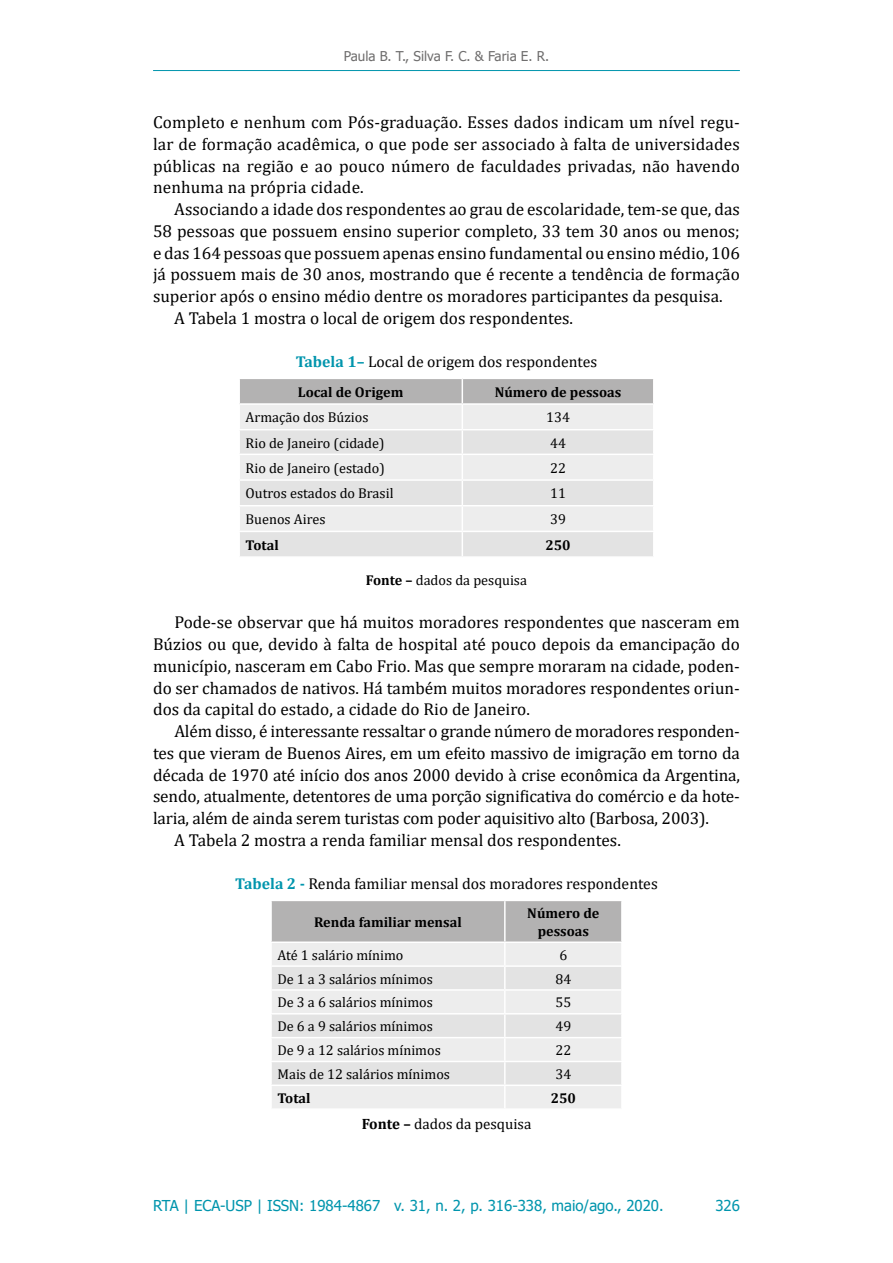
<style>
.page{position:relative;width:893px;height:1263px;background:#fff}
.page>*{position:absolute;margin:0;border:0;box-sizing:border-box;transform-origin:0 0}
.t1{font:17.25px/21.8px "Cambria";color:#000;text-align:justify}
.t2{font:15.75px "Cambria";color:#000}
.t3{font:15px "Tahoma";color:#0095ad}
.t4{font:15px "Cambria";color:#000}
.t5{font:14.25px "Cambria";color:#000}
.t6{font:700 14.25px/18px "Cambria";color:#000;text-align:center}
.t7{font:13.5px "Tahoma";color:#706f6f}
.s1{font-weight:700;color:#0095ad}
.s2{font-weight:700}
</style>
<div class="page">
<hr style="left:153px;top:70px;width:587px;height:1px;background:#0095ad">
<svg style="left:240px;top:379px;width:413px;height:177px;background:#e0e0e0"></svg>
<hr style="left:238px;top:403px;width:224px;height:2px;background:#fff">
<hr style="left:462px;top:403px;width:193px;height:2px;background:#fff">
<hr style="left:238px;top:429px;width:224px;height:1px;background:#fff">
<hr style="left:462px;top:429px;width:193px;height:1px;background:#fff">
<hr style="left:238px;top:454px;width:224px;height:1px;background:#fff">
<hr style="left:462px;top:454px;width:193px;height:1px;background:#fff">
<hr style="left:238px;top:479px;width:224px;height:2px;background:#fff">
<hr style="left:462px;top:479px;width:193px;height:2px;background:#fff">
<hr style="left:238px;top:505px;width:224px;height:1px;background:#fff">
<hr style="left:462px;top:505px;width:193px;height:1px;background:#fff">
<hr style="left:238px;top:531px;width:224px;height:1px;background:#fff">
<hr style="left:462px;top:531px;width:193px;height:1px;background:#fff">
<div style="left:272px;top:901px;width:349px;height:40px;background:#b3b2b2"></div>
<div style="left:272px;top:943px;width:349px;height:165px;background:#ededed"></div>
<svg style="left:272px;top:967px;width:349px;height:117px;background:#e7e7e7"></svg>
<hr style="left:504px;top:901px;width:2px;height:40px;background:#fff">
<hr style="left:504px;top:943px;width:2px;height:22px;background:#fff">
<hr style="left:504px;top:967px;width:2px;height:22px;background:#fff">
<hr style="left:504px;top:991px;width:2px;height:22px;background:#fff">
<hr style="left:504px;top:1014px;width:2px;height:23px;background:#fff">
<hr style="left:504px;top:1038px;width:2px;height:23px;background:#fff">
<hr style="left:504px;top:1062px;width:2px;height:22px;background:#fff">
<hr style="left:504px;top:1086px;width:2px;height:22px;background:#fff">
<hr style="left:270px;top:965px;width:235px;height:2px;background:#fff">
<hr style="left:505px;top:965px;width:118px;height:2px;background:#fff">
<hr style="left:270px;top:989px;width:235px;height:2px;background:#fff">
<hr style="left:505px;top:989px;width:118px;height:2px;background:#fff">
<hr style="left:270px;top:1013px;width:235px;height:1px;background:#fff">
<hr style="left:505px;top:1013px;width:118px;height:1px;background:#fff">
<hr style="left:270px;top:1037px;width:235px;height:1px;background:#fff">
<hr style="left:505px;top:1037px;width:118px;height:1px;background:#fff">
<hr style="left:270px;top:1061px;width:235px;height:1px;background:#fff">
<hr style="left:505px;top:1061px;width:118px;height:1px;background:#fff">
<hr style="left:270px;top:1084px;width:235px;height:2px;background:#fff">
<hr style="left:505px;top:1084px;width:118px;height:2px;background:#fff">
<p class="t7" style="left:344px;top:47px;width:207px">Paula B. T., Silva F. C. &amp; Faria E. R.</p>
<p class="t1" style="left:153px;top:111px;width:588px">Completo e nenhum com Pós-graduação. Esses dados indicam um nível regu&shy;lar de formação acadêmica, o que pode ser associado à falta de universidades públicas na região e ao pouco número de faculdades privadas, não havendo nenhuma na própria cidade.</p>
<p class="t1" style="left:174px;top:198px;width:567px">Associando a idade dos respondentes ao grau de escolaridade, tem-se que, das</p>
<p class="t1" style="left:153px;top:220px;width:588px">58 pessoas que possuem ensino superior completo, 33 tem 30 anos ou menos;</p>
<p class="t1" style="left:153px;top:242px;width:588px">e das 164 pessoas que possuem apenas ensino fundamental ou ensino médio, 106</p>
<p class="t1" style="left:153px;top:263px;width:588px">já possuem mais de 30 anos, mostrando que é recente a tendência de formação</p>
<p class="t1" style="left:153px;top:285px;width:571px">superior após o ensino médio dentre os moradores participantes da pesquisa.</p>
<p class="t1" style="left:174px;top:307px;width:400px">A Tabela 1 mostra o local de origem dos respondentes.</p>
<p class="t2" style="left:296px;top:353px;width:303px"><span class="s1">Tabela 1–</span> Local de origem dos respondentes</p>
<p class="t6" style="left:298px;top:382px;width:107px">Local de Origem</p>
<p class="t6" style="left:495px;top:382px;width:128px">Número de pessoas</p>
<p class="t5" style="left:246px;top:409px;width:124px">Armação dos Búzios</p>
<p class="t5" style="left:546px;top:409px;width:25px">134</p>
<p class="t5" style="left:246px;top:434px;width:140px">Rio de Janeiro (cidade)</p>
<p class="t5" style="left:550px;top:434px;width:17px">44</p>
<p class="t5" style="left:246px;top:459px;width:141px">Rio de Janeiro (estado)</p>
<p class="t5" style="left:550px;top:459px;width:17px">22</p>
<p class="t5" style="left:246px;top:485px;width:149px">Outros estados do Brasil</p>
<p class="t5" style="left:550px;top:485px;width:17px">11</p>
<p class="t5" style="left:246px;top:511px;width:81px">Buenos Aires</p>
<p class="t5" style="left:550px;top:511px;width:17px">39</p>
<p class="t6" style="left:246px;top:535px;width:35px">Total</p>
<p class="t6" style="left:545px;top:535px;width:27px">250</p>
<p class="t5" style="left:366px;top:572px;width:163px"><span class="s2">Fonte –</span> dados da pesquisa</p>
<p class="t1" style="left:153px;top:611px;width:588px;text-indent:21px">Pode-se observar que há muitos moradores respondentes que nasceram em Búzios ou que, devido à falta de hospital até pouco depois da emancipação do município, nasceram em Cabo Frio. Mas que sempre moraram na cidade, poden&shy;do ser chamados de nativos. Há também muitos moradores respondentes oriun&shy;dos da capital do estado, a cidade do Rio de Janeiro.</p>
<p class="t1" style="left:174px;top:720px;width:567px">Além disso, é interessante ressaltar o grande número de moradores responden-</p>
<p class="t1" style="left:153px;top:742px;width:588px">tes que vieram de Buenos Aires, em um efeito massivo de imigração em torno da</p>
<p class="t1" style="left:153px;top:764px;width:588px">década de 1970 até início dos anos 2000 devido à crise econômica da Argentina,</p>
<p class="t1" style="left:153px;top:785px;width:588px">sendo, atualmente, detentores de uma porção significativa do comércio e da hote-</p>
<p class="t1" style="left:153px;top:807px;width:558px">laria, além de ainda serem turistas com poder aquisitivo alto (Barbosa, 2003).</p>
<p class="t1" style="left:174px;top:829px;width:448px">A Tabela 2 mostra a renda familiar mensal dos respondentes.</p>
<p class="t2" style="left:235px;top:875px;width:424px"><span class="s1">Tabela 2 -</span> Renda familiar mensal dos moradores respondentes</p>
<p class="t6" style="left:314px;top:912px;width:149px">Renda familiar mensal</p>
<p class="t6" style="left:527px;top:903px;width:74px">Número de pessoas</p>
<p class="t5" style="left:277px;top:946px;width:128px">Até 1 salário mínimo</p>
<p class="t5" style="left:559px;top:946px;width:9px">6</p>
<p class="t5" style="left:277px;top:970px;width:157px">De 1 a 3 salários mínimos</p>
<p class="t5" style="left:555px;top:970px;width:17px">84</p>
<p class="t5" style="left:277px;top:994px;width:157px">De 3 a 6 salários mínimos</p>
<p class="t5" style="left:555px;top:994px;width:17px">55</p>
<p class="t5" style="left:277px;top:1018px;width:157px">De 6 a 9 salários mínimos</p>
<p class="t5" style="left:555px;top:1018px;width:17px">49</p>
<p class="t5" style="left:277px;top:1042px;width:165px">De 9 a 12 salários mínimos</p>
<p class="t5" style="left:555px;top:1042px;width:17px">22</p>
<p class="t5" style="left:277px;top:1066px;width:174px">Mais de 12 salários mínimos</p>
<p class="t5" style="left:555px;top:1066px;width:17px">34</p>
<p class="t6" style="left:277px;top:1088px;width:35px">Total</p>
<p class="t6" style="left:551px;top:1088px;width:27px">250</p>
<p class="t4" style="left:362px;top:1115px;width:171px"><span class="s2">Fonte –</span> dados da pesquisa</p>
<p class="t3" style="left:153px;top:1196px;width:512px">RTA | ECA-USP | ISSN: 1984-4867 v. 31, n. 2, p. 316-338, maio/ago., 2020.</p>
<p class="t3" style="left:715px;top:1196px;width:26px">326</p>
</div>
